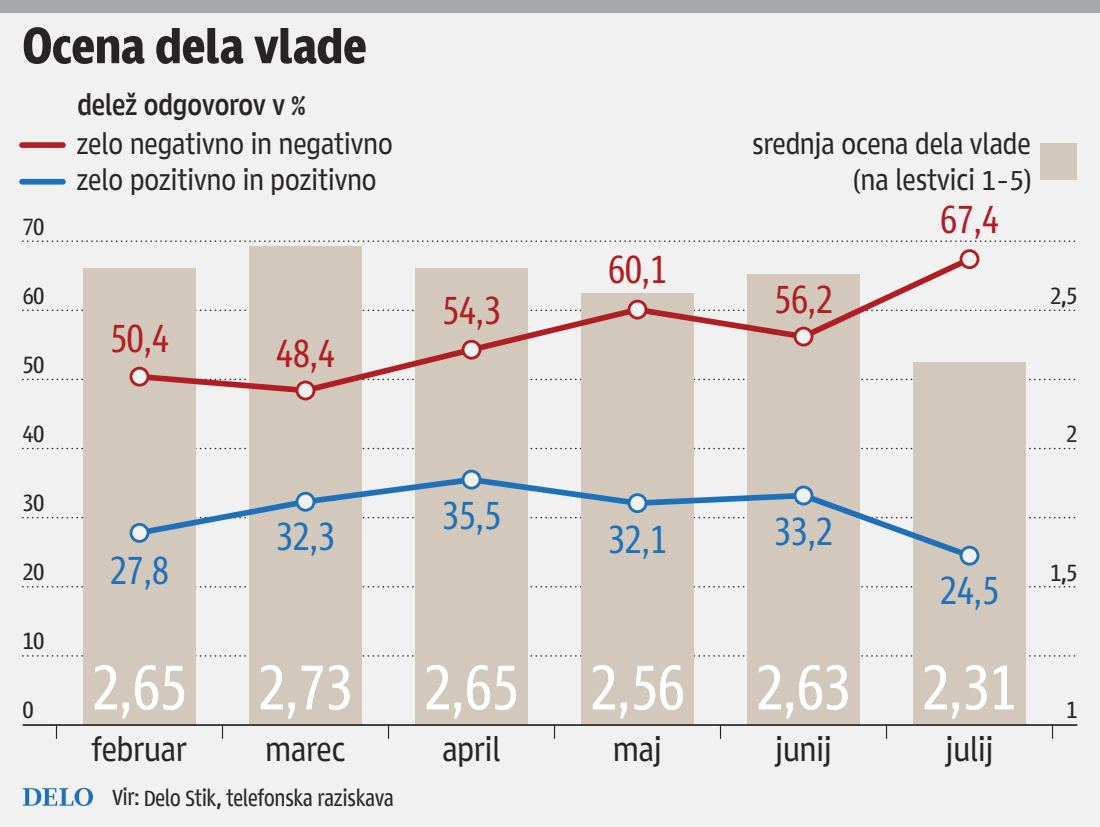
<style>
.page{position:relative;width:1100px;height:827px;background:#f1f1f2}
.page>*{position:absolute;margin:0;border:0;box-sizing:border-box;transform-origin:0 0}
.t1{font:64px "Delo Borza";color:#fff}
.t2{font:700 52px "Delo Borza";color:#272425}
.t3{font:40px "Delo Borza";color:#1e71b8}
.t4{font:40px "Delo Borza";color:#b01e23}
.t5{font:32px "Toti Mali Op 2";color:#272425}
.t6{font:28px/36px "Toti Mali Op 2";color:#272425;text-align:right}
.t7{font:700 28px "Toti Mali Op 2";color:#272425}
.t8{font:condensed 24px "Toti Mali Op 2";color:#272425}
.t9{font:condensed 22.4px "Toti Mali Op 2";letter-spacing:.005em;color:#272425}
</style>
<div class="page">
<svg style="left:23px;top:655px;width:1053px;height:2px"></svg>
<svg style="left:23px;top:586px;width:1053px;height:1px"></svg>
<svg style="left:23px;top:448px;width:1053px;height:1px"></svg>
<svg style="left:23px;top:240px;width:1053px;height:2px"></svg>
<div style="left:83px;top:269px;width:113px;height:456px;background:#d2c8bb"></div>
<div style="left:249px;top:247px;width:113px;height:478px;background:#d2c8bb"></div>
<div style="left:415px;top:269px;width:113px;height:456px;background:#d2c8bb"></div>
<div style="left:581px;top:294px;width:113px;height:431px;background:#d2c8bb"></div>
<div style="left:747px;top:274px;width:113px;height:451px;background:#d2c8bb"></div>
<div style="left:913px;top:363px;width:113px;height:362px;background:#d2c8bb"></div>
<svg style="left:23px;top:253px;width:1053px;height:144px"></svg>
<svg style="left:23px;top:473px;width:1053px;height:89px"></svg>
<svg style="left:56px;top:726px;width:1px;height:13px"></svg>
<svg style="left:222px;top:726px;width:1px;height:13px"></svg>
<svg style="left:388px;top:726px;width:1px;height:13px"></svg>
<svg style="left:554px;top:726px;width:1px;height:13px"></svg>
<svg style="left:720px;top:726px;width:1px;height:13px"></svg>
<svg style="left:886px;top:726px;width:1px;height:13px"></svg>
<svg style="left:1052px;top:726px;width:1px;height:13px"></svg>
<div style="left:131px;top:368px;width:17px;height:17px;background:#f1f1f2;border-radius:50%"></div>
<div style="left:130px;top:367px;width:19px;height:20px;border:3px solid #b01e23;border-radius:50%"></div>
<div style="left:297px;top:382px;width:17px;height:17px;background:#f1f1f2;border-radius:50%"></div>
<div style="left:296px;top:381px;width:19px;height:19px;border:3px solid #b01e23;border-radius:50%"></div>
<div style="left:463px;top:341px;width:17px;height:17px;background:#f1f1f2;border-radius:50%"></div>
<div style="left:462px;top:340px;width:19px;height:20px;border:3px solid #b01e23;border-radius:50%"></div>
<div style="left:629px;top:301px;width:17px;height:17px;background:#f1f1f2;border-radius:50%"></div>
<div style="left:628px;top:300px;width:19px;height:20px;border:3px solid #b01e23;border-radius:50%"></div>
<div style="left:795px;top:328px;width:17px;height:17px;background:#f1f1f2;border-radius:50%"></div>
<div style="left:793px;top:327px;width:20px;height:19px;border:3px solid #b01e23;border-radius:50%"></div>
<div style="left:961px;top:251px;width:17px;height:17px;background:#f1f1f2;border-radius:50%"></div>
<div style="left:959px;top:249px;width:20px;height:20px;border:3px solid #b01e23;border-radius:50%"></div>
<div style="left:131px;top:524px;width:17px;height:17px;background:#f1f1f2;border-radius:50%"></div>
<div style="left:130px;top:523px;width:19px;height:20px;border:3px solid #1e71b8;border-radius:50%"></div>
<div style="left:297px;top:493px;width:17px;height:17px;background:#f1f1f2;border-radius:50%"></div>
<div style="left:296px;top:492px;width:19px;height:20px;border:3px solid #1e71b8;border-radius:50%"></div>
<div style="left:463px;top:471px;width:17px;height:17px;background:#f1f1f2;border-radius:50%"></div>
<div style="left:462px;top:470px;width:19px;height:20px;border:3px solid #1e71b8;border-radius:50%"></div>
<div style="left:629px;top:495px;width:17px;height:17px;background:#f1f1f2;border-radius:50%"></div>
<div style="left:628px;top:493px;width:19px;height:20px;border:3px solid #1e71b8;border-radius:50%"></div>
<div style="left:795px;top:487px;width:17px;height:17px;background:#f1f1f2;border-radius:50%"></div>
<div style="left:793px;top:486px;width:20px;height:19px;border:3px solid #1e71b8;border-radius:50%"></div>
<div style="left:961px;top:547px;width:17px;height:17px;background:#f1f1f2;border-radius:50%"></div>
<div style="left:959px;top:546px;width:20px;height:20px;border:3px solid #1e71b8;border-radius:50%"></div>
<hr style="left:23px;top:724px;width:1054px;height:2px;background:#272425">
<div style="left:1040px;top:143px;width:37px;height:37px;background:#d2c8bb"></div>
<div style="left:22px;top:142px;width:41px;height:6px;background:#b01e23"></div>
<div style="left:22px;top:179px;width:41px;height:6px;background:#1e71b8"></div>
<div style="left:0;top:0;width:1100px;height:12px;background:#a6a8aa"></div>
<svg style="left:23px;top:788px;width:70px;height:18px"></svg>
<h2 class="t2" style="left:23px;top:16px;width:345px">Ocena dela vlade</h2>
<p class="t8" style="left:23px;top:211px;width:23px">70</p>
<p class="t8" style="left:23px;top:280px;width:23px">60</p>
<p class="t8" style="left:23px;top:350px;width:23px">50</p>
<p class="t8" style="left:23px;top:419px;width:23px">40</p>
<p class="t8" style="left:23px;top:488px;width:23px">30</p>
<p class="t8" style="left:23px;top:557px;width:23px">20</p>
<p class="t8" style="left:23px;top:626px;width:23px">10</p>
<p class="t8" style="left:23px;top:695px;width:12px">0</p>
<p class="t7" style="left:77px;top:87px;width:230px">delež odgovorov v %</p>
<p class="t6" style="left:77px;top:125px;width:318px;text-align:left">zelo negativno in negativno zelo pozitivno in pozitivno</p>
<h3 class="t4" style="left:110px;top:316px;width:60px">50,4</h3>
<h3 class="t3" style="left:110px;top:548px;width:60px">27,8</h3>
<h3 class="t4" style="left:276px;top:330px;width:60px">48,4</h3>
<h3 class="t3" style="left:276px;top:514px;width:60px">32,3</h3>
<h3 class="t4" style="left:442px;top:288px;width:60px">54,3</h3>
<h3 class="t3" style="left:442px;top:493px;width:60px">35,5</h3>
<p class="t6" style="left:752px;top:125px;width:280px">srednja ocena dela vlade (na lestvici 1–5)</p>
<h3 class="t4" style="left:608px;top:247px;width:60px">60,1</h3>
<h3 class="t4" style="left:774px;top:277px;width:60px">56,2</h3>
<h3 class="t3" style="left:608px;top:517px;width:60px">32,1</h3>
<h3 class="t3" style="left:774px;top:509px;width:60px">33,2</h3>
<h3 class="t4" style="left:940px;top:197px;width:60px">67,4</h3>
<h3 class="t3" style="left:940px;top:568px;width:60px">24,5</h3>
<h1 class="t1" style="left:92px;top:651px;width:925px">2,65 2,73 2,65 2,56 2,63 2,31</h1>
<p class="t5" style="left:92px;top:730px;width:96px">februar</p>
<p class="t5" style="left:266px;top:730px;width:81px">marec</p>
<p class="t5" style="left:442px;top:730px;width:60px">april</p>
<p class="t5" style="left:613px;top:730px;width:50px">maj</p>
<p class="t5" style="left:775px;top:730px;width:58px">junij</p>
<p class="t5" style="left:946px;top:730px;width:49px">julij</p>
<p class="t9" style="left:112px;top:784px;width:283px">Vir: Delo Stik, telefonska raziskava</p>
<p class="t8" style="left:1050px;top:281px;width:28px">2,5</p>
<p class="t8" style="left:1066px;top:419px;width:12px">2</p>
<p class="t8" style="left:1050px;top:557px;width:28px">1,5</p>
<p class="t8" style="left:1066px;top:695px;width:12px">1</p>
</div>
